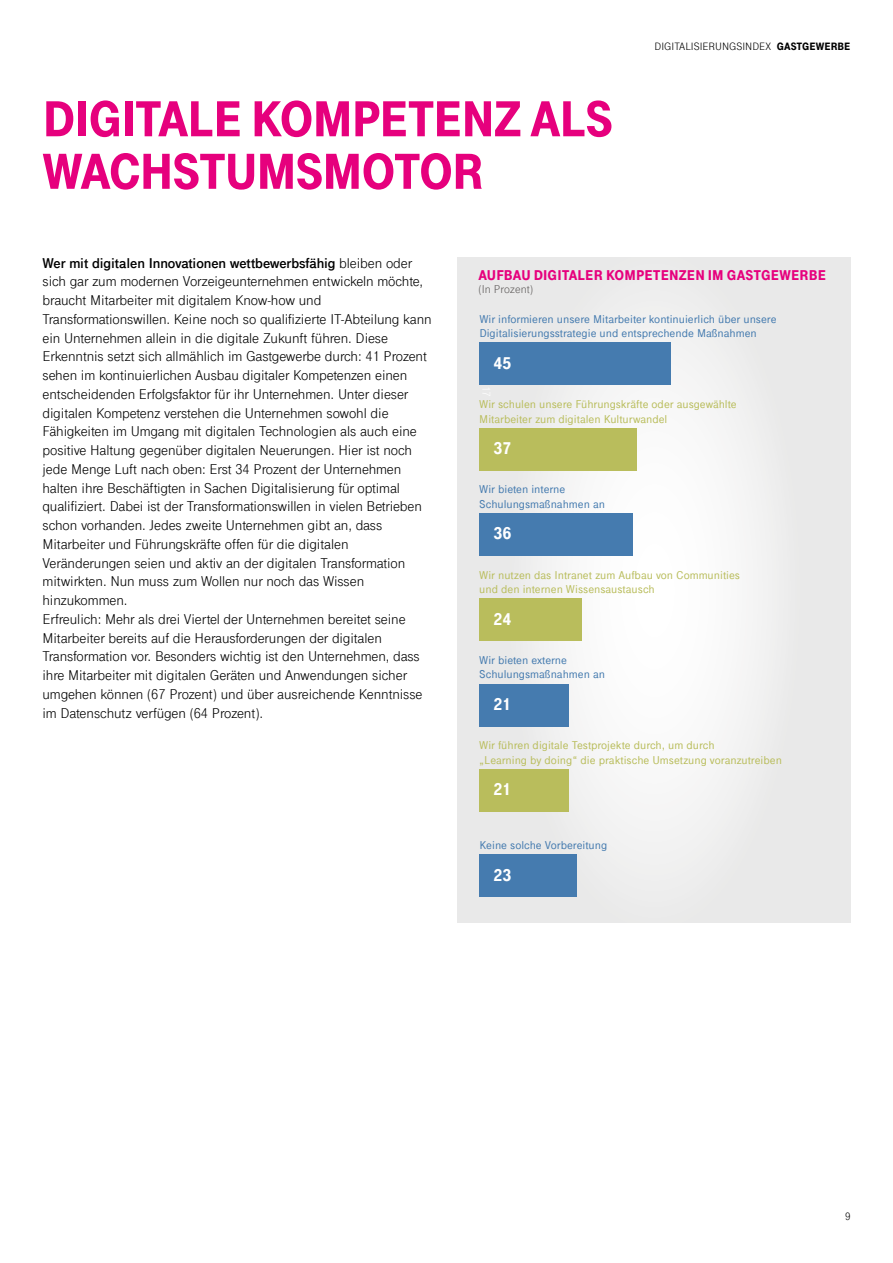
<style>
.page{position:relative;width:893px;height:1263px;background:#fff}
.page>*{position:absolute;margin:0;border:0;box-sizing:border-box;transform-origin:0 0}
.t1{font:900 52.5px/52.5px "Tele Grotesk Next";letter-spacing:-.02em;color:#e6007d}
.t2{font:900 18px "Tele Grotesk Next";color:#fff}
.t3{font:15px/18.8px "Tele Grotesk Next";letter-spacing:-.005em;color:#000}
.t4{font:900 15px "Tele Grotesk Next";letter-spacing:.005em;color:#e6007d}
.t5{font:500 12px/14.4px "Tele Grotesk Next";color:#b9bd5c}
.t6{font:500 12px/14.4px "Tele Grotesk Next";color:#457baf}
.t7{font:12px "Tele Grotesk Next";letter-spacing:.005em;color:#615e5d}
.t8{font:11.25px "Tele Grotesk Next";color:#000}
.s1{font-weight:900}
.s2{font-weight:700}
</style>
<div class="page">
<svg style="left:458px;top:258px;width:392px;height:665px"></svg>
<div style="left:479px;top:428px;width:158px;height:42px;background:#b9bd5c"></div>
<div style="left:479px;top:342px;width:192px;height:43px;background:#457baf"></div>
<div style="left:479px;top:598px;width:102px;height:43px;background:#b9bd5c"></div>
<div style="left:479px;top:513px;width:153px;height:43px;background:#457baf"></div>
<div style="left:479px;top:769px;width:90px;height:43px;background:#b9bd5c"></div>
<div style="left:479px;top:684px;width:90px;height:42px;background:#457baf"></div>
<div style="left:479px;top:854px;width:98px;height:43px;background:#457baf"></div>
<h1 class="t1" style="left:43px;top:93px;width:572px">DIGITALE KOMPETENZ ALS<br>WACHSTUMSMOTOR</h1>
<p class="t8" style="left:655px;top:40px;width:197px">DIGITALISIERUNGSINDEX <span class="s1">GASTGEWERBE</span></p>
<p class="t3" style="left:43px;top:253px;width:391px"><span class="s2">Wer mit digitalen Innovationen wettbewerbsfähig</span> bleiben oder sich gar zum modernen Vorzeigeunternehmen entwickeln möchte, braucht Mitarbeiter mit digitalem Know-how und Transformationswillen. Keine noch so qualifizierte IT-Abteilung kann ein Unternehmen allein in die digitale Zukunft führen. Diese Erkenntnis setzt sich allmählich im Gastgewerbe durch: 41 Prozent sehen im kontinuierlichen Ausbau digitaler Kompetenzen einen entscheidenden Erfolgsfaktor für ihr Unternehmen. Unter dieser digitalen Kompetenz verstehen die Unternehmen sowohl die Fähigkeiten im Umgang mit digitalen Technologien als auch eine positive Haltung gegenüber digitalen Neuerungen. Hier ist noch jede Menge Luft nach oben: Erst 34 Prozent der Unternehmen halten ihre Beschäftigten in Sachen Digitalisierung für optimal qualifiziert. Dabei ist der Transformationswillen in vielen Betrieben schon vorhanden. Jedes zweite Unternehmen gibt an, dass Mitarbeiter und Führungskräfte offen für die digitalen Veränderungen seien und aktiv an der digitalen Transformation mitwirkten. Nun muss zum Wollen nur noch das Wissen hinzukommen.<br>Erfreulich: Mehr als drei Viertel der Unternehmen bereitet seine Mitarbeiter bereits auf die Herausforderungen der digitalen Transformation vor. Besonders wichtig ist den Unternehmen, dass ihre Mitarbeiter mit digitalen Geräten und Anwendungen sicher umgehen können (67 Prozent) und über ausreichende Kenntnisse im Datenschutz verfügen (64 Prozent).</p>
<p class="t4" style="left:478px;top:267px;width:349px">AUFBAU DIGITALER KOMPETENZEN IM GASTGEWERBE</p>
<p class="t7" style="left:478px;top:282px;width:56px">(In Prozent)</p>
<p class="t6" style="left:479px;top:311px;width:299px">Wir informieren unsere Mitarbeiter kontinuierlich über unsere<br>Digitalisierungsstrategie und entsprechende Maßnahmen</p>
<p class="t2" style="left:493px;top:353px;width:20px">45</p>
<p class="t5" style="left:479px;top:397px;width:259px">Wir schulen unsere Führungskräfte oder ausgewählte<br>Mitarbeiter zum digitalen Kulturwandel</p>
<p class="t2" style="left:493px;top:438px;width:20px">37</p>
<p class="t6" style="left:479px;top:482px;width:127px">Wir bieten interne<br>Schulungsmaßnahmen an</p>
<p class="t2" style="left:493px;top:523px;width:20px">36</p>
<p class="t5" style="left:479px;top:568px;width:262px">Wir nutzen das Intranet zum Aufbau von Communities und den internen Wissensaustausch</p>
<p class="t2" style="left:493px;top:609px;width:20px">24</p>
<p class="t6" style="left:479px;top:653px;width:127px">Wir bieten externe<br>Schulungsmaßnahmen an</p>
<p class="t2" style="left:493px;top:694px;width:20px">21</p>
<p class="t5" style="left:479px;top:738px;width:304px">Wir führen digitale Testprojekte durch, um durch<br>„Learning by doing“ die praktische Umsetzung voranzutreiben</p>
<p class="t2" style="left:493px;top:779px;width:20px">21</p>
<p class="t6" style="left:480px;top:838px;width:129px">Keine solche Vorbereitung</p>
<p class="t2" style="left:493px;top:864px;width:20px">23</p>
<p class="t8" style="left:845px;top:1210px;width:7px">9</p>
</div>
